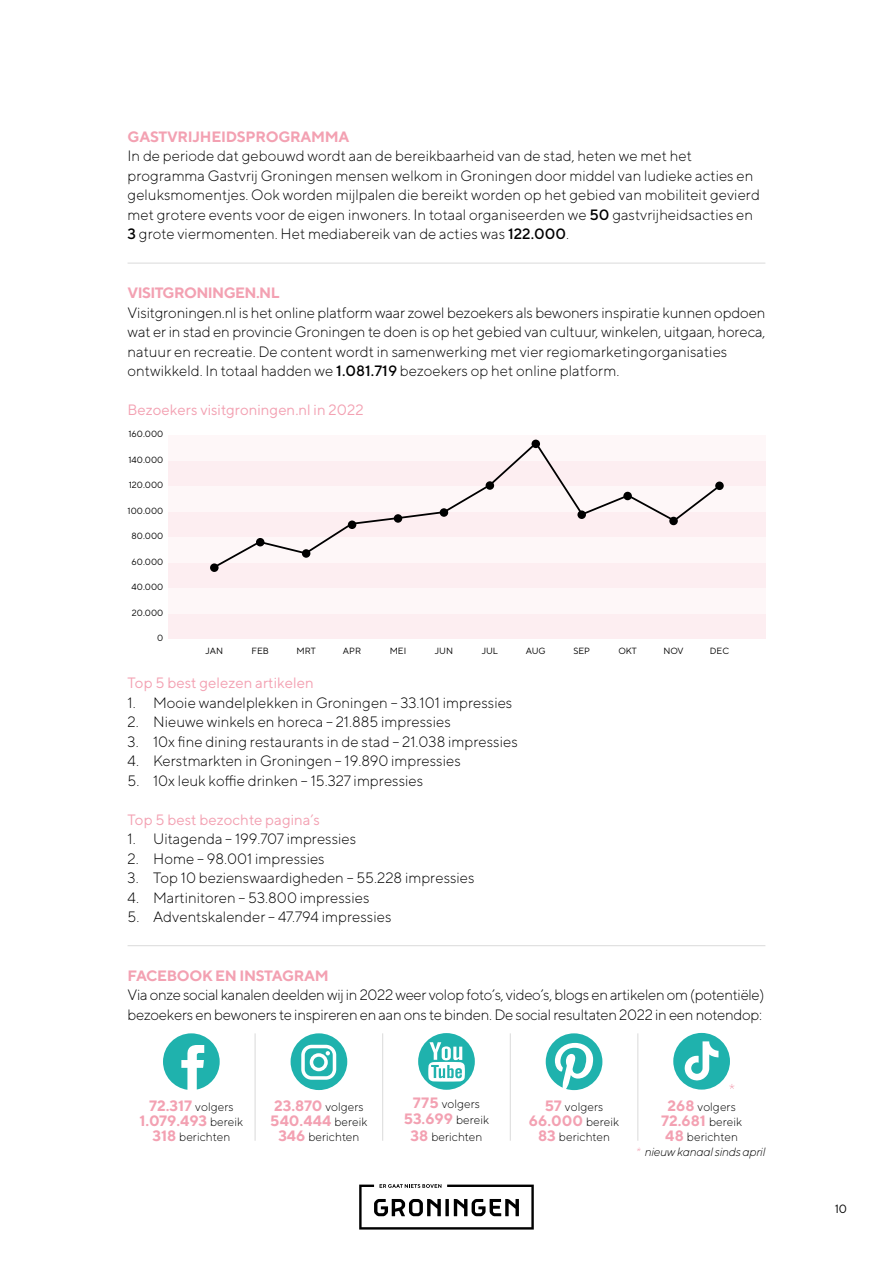
<style>
.page{position:relative;width:893px;height:1263px;background:#fff}
.page>*{position:absolute;margin:0;border:0;box-sizing:border-box;transform-origin:0 0}
.t1{font:300 15px/19.5px "TT Norms";color:#000}
.t2{font:300 15px/19.5px "TT Norms";letter-spacing:-.02em;color:#000}
.t3{font:700 15px "TT Norms";letter-spacing:-.02em;color:#f3a1b2}
.t4{font:15px "TT Norms";color:#f3a1b2}
.t5{font:700 15px "TT Norms";letter-spacing:-.04em;color:#f3a1b2}
.t6{font:300 12px "TT Norms";color:#000}
.t7{font:italic 300 12px "TT Norms";letter-spacing:-.02em;color:#000}
.t8{font:12px "TT Norms";color:#000}
.t9{font:9px "TT Norms";color:#000}
.s1{font-weight:500}
.s2{font-weight:700;font-size:15px;color:#f3a1b2}
.s3{font-weight:300;font-size:12px;color:#000}
.s4{color:#f3a1b2}
</style>
<div class="page">
<hr style="left:128px;top:263px;width:637px;height:1px;background:#dadada">
<hr style="left:128px;top:945px;width:637px;height:1px;background:#dadada">
<div style="left:168px;top:613px;width:597px;height:26px;background:#fdeef1"></div>
<div style="left:168px;top:562px;width:597px;height:26px;background:#fdeef1"></div>
<div style="left:168px;top:511px;width:597px;height:26px;background:#fdeef1"></div>
<div style="left:168px;top:460px;width:597px;height:26px;background:#fdeef1"></div>
<div style="left:168px;top:588px;width:597px;height:25px;background:#fef7f8"></div>
<div style="left:168px;top:537px;width:597px;height:25px;background:#fef7f8"></div>
<div style="left:168px;top:486px;width:597px;height:25px;background:#fef7f8"></div>
<div style="left:168px;top:435px;width:597px;height:25px;background:#fef7f8"></div>
<svg style="left:210px;top:563px;width:9px;height:9px"></svg>
<svg style="left:211px;top:440px;width:512px;height:130px"></svg>
<hr style="left:510px;top:1033px;width:1px;height:108px;background:#dadada">
<hr style="left:637px;top:1033px;width:1px;height:108px;background:#dadada">
<hr style="left:255px;top:1033px;width:1px;height:108px;background:#dadada">
<hr style="left:382px;top:1033px;width:1px;height:108px;background:#dadada">
<svg style="left:291px;top:1033px;width:56px;height:57px"></svg>
<svg style="left:163px;top:1033px;width:57px;height:57px"></svg>
<svg style="left:418px;top:1033px;width:57px;height:57px"></svg>
<svg style="left:546px;top:1033px;width:56px;height:57px"></svg>
<svg style="left:673px;top:1033px;width:61px;height:56px"></svg>
<svg style="left:359px;top:1184px;width:175px;height:45px"></svg>
<p class="t3" style="left:128px;top:127px;width:223px">GASTVRIJHEIDSPROGRAMMA</p>
<p class="t1" style="left:128px;top:146px;width:634px">In de periode dat gebouwd wordt aan de bereikbaarheid van de stad, heten we met het programma Gastvrij Groningen mensen welkom in Groningen door middel van ludieke acties en geluksmomentjes. Ook worden mijlpalen die bereikt worden op het gebied van mobiliteit gevierd met grotere events voor de eigen inwoners. In totaal organiseerden we <span class="s1">50</span> gastvrijheidsacties en <span class="s1">3</span> grote viermomenten. Het mediabereik van de acties was <span class="s1">122.000</span>.</p>
<p class="t5" style="left:128px;top:283px;width:154px">VISITGRONINGEN.NL</p>
<p class="t1" style="left:128px;top:302px;width:639px">Visitgroningen.nl is het online platform waar zowel bezoekers als bewoners inspiratie kunnen opdoen wat er in stad en provincie Groningen te doen is op het gebied van cultuur, winkelen, uitgaan, horeca, natuur en recreatie. De content wordt in samenwerking met vier regiomarketingorganisaties ontwikkeld. In totaal hadden we <span class="s1">1.081.719</span> bezoekers op het online platform.</p>
<p class="t4" style="left:128px;top:400px;width:238px">Bezoekers visitgroningen.nl in 2022</p>
<p class="t9" style="left:128px;top:429px;width:36px">160.000</p>
<p class="t9" style="left:128px;top:454px;width:36px">140.000</p>
<p class="t9" style="left:129px;top:480px;width:36px">120.000</p>
<p class="t9" style="left:128px;top:505px;width:37px">100.000</p>
<p class="t9" style="left:132px;top:531px;width:33px">80.000</p>
<p class="t9" style="left:132px;top:556px;width:33px">60.000</p>
<p class="t9" style="left:132px;top:582px;width:33px">40.000</p>
<p class="t9" style="left:132px;top:607px;width:33px">20.000</p>
<p class="t9" style="left:157px;top:633px;width:8px">0</p>
<p class="t9" style="left:206px;top:645px;width:19px">JAN</p>
<p class="t9" style="left:252px;top:645px;width:19px">FEB</p>
<p class="t9" style="left:297px;top:645px;width:21px">MRT</p>
<p class="t9" style="left:343px;top:645px;width:20px">APR</p>
<p class="t9" style="left:390px;top:645px;width:18px">MEI</p>
<p class="t9" style="left:435px;top:645px;width:20px">JUN</p>
<p class="t9" style="left:482px;top:645px;width:18px">JUL</p>
<p class="t9" style="left:526px;top:645px;width:21px">AUG</p>
<p class="t9" style="left:573px;top:645px;width:18px">SEP</p>
<p class="t9" style="left:618px;top:645px;width:20px">OKT</p>
<p class="t9" style="left:663px;top:645px;width:22px">NOV</p>
<p class="t9" style="left:710px;top:645px;width:21px">DEC</p>
<p class="t4" style="left:128px;top:673px;width:188px">Top 5 best gelezen artikelen</p>
<p class="t1" style="left:128px;top:692px;width:386px">1. Mooie wandelplekken in Groningen – 33.101 impressies</p>
<p class="t1" style="left:128px;top:712px;width:325px">2. Nieuwe winkels en horeca – 21.885 impressies</p>
<p class="t1" style="left:128px;top:731px;width:392px">3. 10x fine dining restaurants in de stad – 21.038 impressies</p>
<p class="t1" style="left:128px;top:751px;width:335px">4. Kerstmarkten in Groningen – 19.890 impressies</p>
<p class="t1" style="left:128px;top:770px;width:297px">5. 10x leuk koffie drinken – 15.327 impressies</p>
<p class="t4" style="left:128px;top:810px;width:194px">Top 5 best bezochte pagina’s</p>
<p class="t1" style="left:128px;top:829px;width:230px">1. Uitagenda – 199.707 impressies</p>
<p class="t1" style="left:128px;top:848px;width:199px">2. Home – 98.001 impressies</p>
<p class="t1" style="left:128px;top:868px;width:349px">3. Top 10 bezienswaardigheden – 55.228 impressies</p>
<p class="t1" style="left:128px;top:887px;width:243px">4. Martinitoren – 53.800 impressies</p>
<p class="t1" style="left:128px;top:907px;width:265px">5. Adventskalender – 47.794 impressies</p>
<p class="t3" style="left:128px;top:966px;width:203px">FACEBOOK EN INSTAGRAM</p>
<p class="t2" style="left:128px;top:985px;width:638px">Via onze social kanalen deelden wij in 2022 weer volop foto’s, video’s, blogs en artikelen om (potentiële) bezoekers en bewoners te inspireren en aan ons te binden. De social resultaten 2022 in een notendop:</p>
<p class="t6" style="left:149px;top:1099px;width:86px"><span class="s2">72.317</span> volgers</p>
<p class="t3" style="left:139px;top:1111px;width:105px">1.079.493 <span class="s3">bereik</span></p>
<p class="t6" style="left:152px;top:1129px;width:79px"><span class="s2">318</span> berichten</p>
<p class="t6" style="left:274px;top:1099px;width:91px"><span class="s2">23.870</span> volgers</p>
<p class="t3" style="left:270px;top:1111px;width:99px">540.444 <span class="s3">bereik</span></p>
<p class="t6" style="left:278px;top:1129px;width:83px"><span class="s2">346</span> berichten</p>
<p class="t6" style="left:413px;top:1097px;width:69px"><span class="s2">775</span> volgers</p>
<p class="t3" style="left:404px;top:1110px;width:87px">53.699 <span class="s3">bereik</span></p>
<p class="t6" style="left:411px;top:1129px;width:73px"><span class="s2">38</span> berichten</p>
<p class="t6" style="left:545px;top:1099px;width:60px"><span class="s2">57</span> volgers</p>
<p class="t3" style="left:529px;top:1111px;width:92px">66.000 <span class="s3">bereik</span></p>
<p class="t6" style="left:538px;top:1129px;width:73px"><span class="s2">83</span> berichten</p>
<p class="t6" style="left:667px;top:1099px;width:70px"><span class="s2">268</span> volgers</p>
<p class="t3" style="left:661px;top:1111px;width:83px">72.681 <span class="s3">bereik</span></p>
<p class="t6" style="left:665px;top:1129px;width:74px"><span class="s2">48</span> berichten</p>
<p class="t7" style="left:636px;top:1144px;width:131px"><span class="s4">*</span> nieuw kanaal sinds april</p>
<p class="t8" style="left:835px;top:1201px;width:14px">10</p>
</div>
